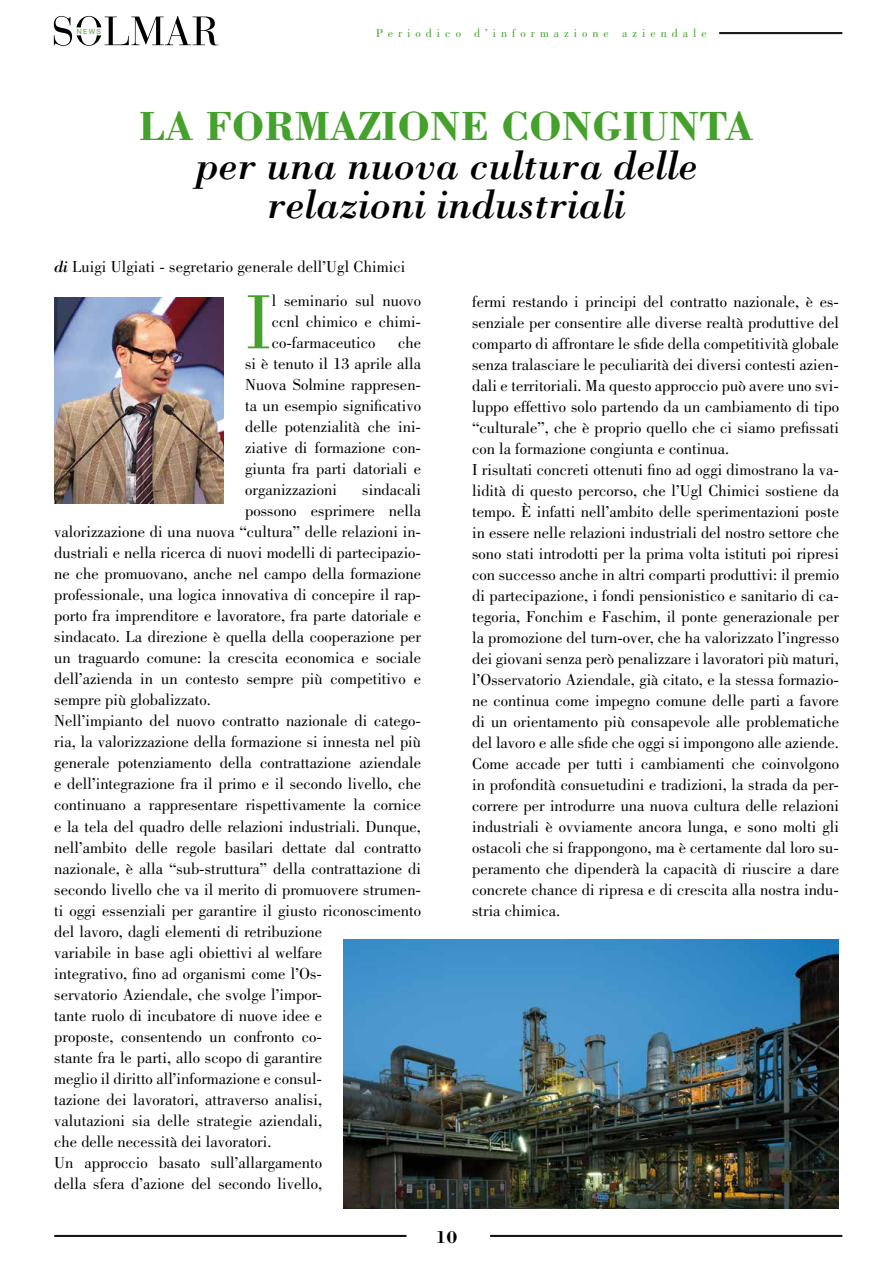
<style>
.page{position:relative;width:893px;height:1263px;background:#fff}
.page>*{position:absolute;margin:0;border:0;box-sizing:border-box;transform-origin:0 0}
.t1{font:79.35px "Bodoni";color:#44a12b}
.t2{font:italic 42px/39px "Bodoni";color:#000;text-align:center}
.t3{font:700 42px "Bodoni";color:#44a12b}
.t4{font:700 18px "Bodoni";color:#000}
.t5{font:16.5px/21px "Bodoni";color:#000;text-align:justify}
.t6{font:12px "Bodoni";letter-spacing:.42em;color:#44a12b}
.t7{font:6.9px "Helvetica Neue";color:#44a12b}
.s1{font-style:italic}
</style>
<div class="page">
<hr style="left:719px;top:33px;width:123px;height:1px;background:#000">
<hr style="left:719px;top:32px;width:123px;height:1px;background:#000">
<hr style="left:54px;top:1236px;width:352px;height:1px;background:#000">
<hr style="left:54px;top:1235px;width:352px;height:1px;background:#000">
<hr style="left:490px;top:1236px;width:352px;height:1px;background:#000">
<hr style="left:490px;top:1235px;width:352px;height:1px;background:#000">
<svg style="left:54px;top:16px;width:164px;height:30px"></svg>
<img style="left:54px;top:297px;width:170px;height:207px">
<img style="left:343px;top:940px;width:496px;height:269px">
<p class="t7" style="left:77px;top:27px;width:26px">NEWS</p>
<p class="t6" style="left:376px;top:26px;width:332px">Periodico d’informazione aziendale</p>
<h2 class="t3" style="left:140px;top:99px;width:96px">LA FORMAZIONE</h2>
<h2 class="t3" style="left:501px;top:99px;width:29px">CONGIUNTA</h2>
<h2 class="t2" style="left:195px;top:145px;width:503px">per una nuova cultura delle relazioni industriali</h2>
<p class="t5" style="left:54px;top:256px;width:353px"><span class="s1">di</span> Luigi Ulgiati - segretario generale dell’Ugl Chimici</p>
<h1 class="t1" style="left:245px;top:278px;width:28px">I</h1>
<p class="t5" style="left:272px;top:290px;width:151px">l seminario sul nuovo ccnl chimico e chimi&shy;co-farmaceutico</p>
<p class="t5" style="left:245px;top:332px;width:177px;text-indent:153px">che si è tenuto il 13 aprile alla Nuova Solmine rappresen&shy;ta un esempio significativo delle potenzialità che ini&shy;ziative di formazione con&shy;giunta fra parti datoriali e organizzazioni</p>
<p class="t5" style="left:362px;top:479px;width:60px">sindacali</p>
<p class="t5" style="left:245px;top:500px;width:177px">possono esprimere nella</p>
<p class="t5" style="left:54px;top:521px;width:368px">valorizzazione di una nuova “cultura” delle relazioni in-</p>
<p class="t5" style="left:54px;top:542px;width:368px">dustriali e nella ricerca di nuovi modelli di partecipazio-</p>
<p class="t5" style="left:54px;top:563px;width:368px">ne che promuovano, anche nel campo della formazione</p>
<p class="t5" style="left:54px;top:584px;width:368px">professionale, una logica innovativa di concepire il rap-</p>
<p class="t5" style="left:54px;top:605px;width:368px">porto fra imprenditore e lavoratore, fra parte datoriale e</p>
<p class="t5" style="left:54px;top:626px;width:368px">sindacato. La direzione è quella della cooperazione per</p>
<p class="t5" style="left:54px;top:647px;width:368px">un traguardo comune: la crescita economica e sociale</p>
<p class="t5" style="left:54px;top:668px;width:368px">dell’azienda in un contesto sempre più competitivo e</p>
<p class="t5" style="left:54px;top:689px;width:158px">sempre più globalizzato.</p>
<p class="t5" style="left:54px;top:710px;width:368px">Nell’impianto del nuovo contratto nazionale di catego-</p>
<p class="t5" style="left:54px;top:731px;width:368px">ria, la valorizzazione della formazione si innesta nel più</p>
<p class="t5" style="left:54px;top:752px;width:368px">generale potenziamento della contrattazione aziendale</p>
<p class="t5" style="left:54px;top:773px;width:368px">e dell’integrazione fra il primo e il secondo livello, che</p>
<p class="t5" style="left:54px;top:794px;width:368px">continuano a rappresentare rispettivamente la cornice</p>
<p class="t5" style="left:54px;top:815px;width:368px">e la tela del quadro delle relazioni industriali. Dunque,</p>
<p class="t5" style="left:54px;top:836px;width:368px">nell’ambito delle regole basilari dettate dal contratto</p>
<p class="t5" style="left:54px;top:857px;width:368px">nazionale, è alla “sub-struttura” della contrattazione di</p>
<p class="t5" style="left:54px;top:878px;width:368px">secondo livello che va il merito di promuovere strumen-</p>
<p class="t5" style="left:54px;top:899px;width:368px">ti oggi essenziali per garantire il giusto riconoscimento</p>
<p class="t5" style="left:54px;top:920px;width:269px">del lavoro, dagli elementi di retribuzione</p>
<p class="t5" style="left:54px;top:941px;width:269px">variabile in base agli obiettivi al welfare</p>
<p class="t5" style="left:54px;top:962px;width:269px">integrativo, fino ad organismi come l’Os-</p>
<p class="t5" style="left:54px;top:983px;width:269px">servatorio Aziendale, che svolge l’impor-</p>
<p class="t5" style="left:54px;top:1004px;width:269px">tante ruolo di incubatore di nuove idee e</p>
<p class="t5" style="left:54px;top:1026px;width:269px">proposte, consentendo un confronto co-</p>
<p class="t5" style="left:54px;top:1047px;width:269px">stante fra le parti, allo scopo di garantire</p>
<p class="t5" style="left:54px;top:1068px;width:269px">meglio il diritto all’informazione e consul-</p>
<p class="t5" style="left:54px;top:1089px;width:269px">tazione dei lavoratori, attraverso analisi,</p>
<p class="t5" style="left:54px;top:1110px;width:269px">valutazioni sia delle strategie aziendali,</p>
<p class="t5" style="left:54px;top:1131px;width:219px">che delle necessità dei lavoratori.</p>
<p class="t5" style="left:54px;top:1152px;width:269px">Un approccio basato sull’allargamento</p>
<p class="t5" style="left:54px;top:1173px;width:269px">della sfera d’azione del secondo livello,</p>
<p class="t5" style="left:472px;top:291px;width:368px;text-align:left">fermi restando i principi del contratto nazionale, è es&shy;senziale per consentire alle diverse realtà produttive del comparto di affrontare le sfide della competitività globale senza tralasciare le peculiarità dei diversi contesti azien&shy;dali e territoriali. Ma questo approccio può avere uno svi&shy;luppo effettivo solo partendo da un cambiamento di tipo “culturale”, che è proprio quello che ci siamo prefissati con la formazione congiunta e continua.<br>I risultati concreti ottenuti fino ad oggi dimostrano la va&shy;lidità di questo percorso, che l’Ugl Chimici sostiene da tempo. È infatti nell’ambito delle sperimentazioni poste in essere nelle relazioni industriali del nostro settore che sono stati introdotti per la prima volta istituti poi ripresi con successo anche in altri comparti produttivi: il premio di partecipazione, i fondi pensionistico e sanitario di ca&shy;tegoria, Fonchim e Faschim, il ponte generazionale per la promozione del turn-over, che ha valorizzato l’ingresso dei giovani senza però penalizzare i lavoratori più maturi, l’Osservatorio Aziendale, già citato, e la stessa formazio&shy;ne continua come impegno comune delle parti a favore di un orientamento più consapevole alle problematiche del lavoro e alle sfide che oggi si impongono alle aziende.<br>Come accade per tutti i cambiamenti che coinvolgono in profondità consuetudini e tradizioni, la strada da per&shy;correre per introdurre una nuova cultura delle relazioni industriali è ovviamente ancora lunga, e sono molti gli ostacoli che si frappongono, ma è certamente dal loro su&shy;peramento che dipenderà la capacità di riuscire a dare concrete chance di ripresa e di crescita alla nostra indu&shy;stria chimica.</p>
<p class="t4" style="left:435px;top:1226px;width:23px">10</p>
</div>
